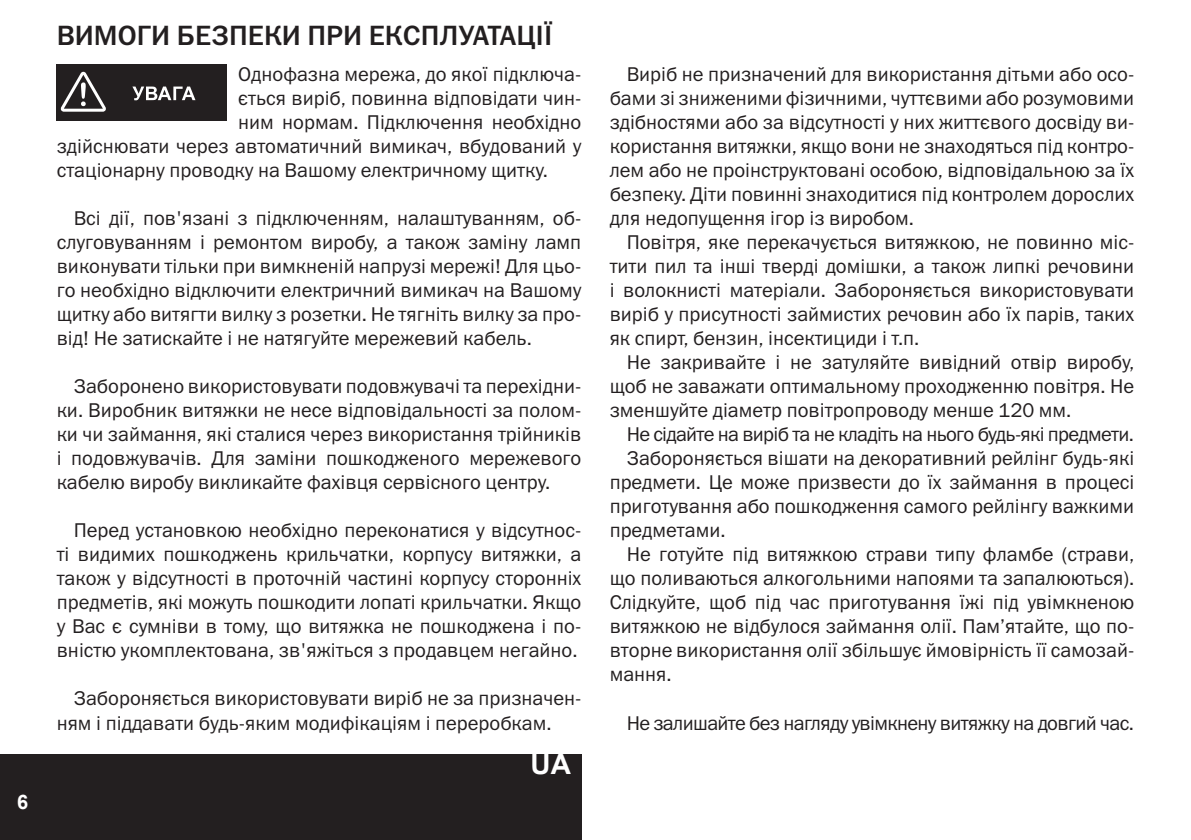
<style>
.page{position:relative;width:1191px;height:840px;background:#fff}
.page>*{position:absolute;margin:0;border:0;box-sizing:border-box;transform-origin:0 0}
.Раздел_Left{font:28px "Franklin Gothic Medium C";color:#231f20}
.t1{font:700 28px "Arial";color:#fff}
.Main_text{font:20px/24px "Franklin Gothic Book C";color:#231f20;text-align:justify}
.Main_text_0{font:20px "Franklin Gothic Book C";color:#231f20}
.Main_text-2{font:20px "Franklin Gothic Book C";letter-spacing:-.035em;color:#231f20}
.Main_text-3{font:20px "Franklin Gothic Book C";letter-spacing:-.03em;color:#231f20}
.t2{font:700 20px "Arial";color:#fff}
</style>
<div class="page">
<div style="left:0;top:754px;width:581px;height:85px;background:#231f20"></div>
<div style="left:57px;top:64px;width:170px;height:57px;background:#231f20"></div>
<svg style="left:132px;top:86px;width:63px;height:14px"></svg>
<svg style="left:61px;top:72px;width:45px;height:40px"></svg>
<p class="t2" style="left:17px;top:788px;width:13px">6</p>
<p class="Раздел_Left" style="left:57px;top:20px;width:497px">ВИМОГИ БЕЗПЕКИ ПРИ ЕКСПЛУАТАЦІЇ</p>
<p class="Main_text_0" style="left:238px;top:63px;width:344px">Однофазна мережа, до якої підключа-</p>
<p class="Main_text_0" style="left:238px;top:87px;width:344px">ється виріб, повинна відповідати чин-</p>
<p class="Main_text_0" style="left:238px;top:111px;width:344px">ним нормам. Підключення необхідно</p>
<p class="Main_text_0" style="left:57px;top:135px;width:526px">здійснювати через автоматичний вимикач, вбудований у</p>
<p class="Main_text_0" style="left:57px;top:159px;width:493px">стаціонарну проводку на Вашому електричному щитку.</p>
<p class="Main_text" style="left:57px;top:206px;width:526px;text-indent:17px">Всі дії, пов'язані з підключенням, налаштуванням, об&shy;слуговуванням і ремонтом виробу, а також заміну ламп виконувати тільки при вимкненій напрузі мережі! Для цьо&shy;го необхідно відключити електричний вимикач на Вашому щитку або витягти вилку з розетки. Не тягніть вилку за про&shy;від! Не затискайте і не натягуйте мережевий кабель.</p>
<p class="Main_text" style="left:57px;top:374px;width:526px;text-indent:17px">Заборонено використовувати подовжувачі та перехідни&shy;ки. Виробник витяжки не несе відповідальності за полом&shy;ки чи займання, які сталися через використання трійників і подовжувачів. Для заміни пошкодженого мережевого кабелю виробу викликайте фахівця сервісного центру.</p>
<p class="Main_text" style="left:57px;top:518px;width:526px;text-indent:17px">Перед установкою необхідно переконатися у відсутнос&shy;ті видимих пошкоджень крильчатки, корпусу витяжки, а також у відсутності в проточній частині корпусу сторонніх предметів, які можуть пошкодити лопаті крильчатки. Якщо у Вас є сумніви в тому, що витяжка не пошкоджена і по&shy;вністю укомплектована, зв'яжіться з продавцем негайно.</p>
<p class="Main_text" style="left:57px;top:686px;width:526px;text-indent:17px">Забороняється використовувати виріб не за призначен&shy;ням і піддавати будь-яким модифікаціям і переробкам.</p>
<h1 class="t1" style="left:530px;top:744px;width:42px">UA</h1>
<p class="Main_text" style="left:609px;top:62px;width:526px;text-indent:17px">Виріб не призначений для використання дітьми або осо&shy;бами зі зниженими фізичними, чуттєвими або розумовими здібностями або за відсутності у них життєвого досвіду ви&shy;користання витяжки, якщо вони не знаходяться під контро&shy;лем або не проінструктовані особою, відповідальною за їх безпеку. Діти повинні знаходитися під контролем дорослих для недопущення ігор із виробом.</p>
<p class="Main_text" style="left:609px;top:230px;width:526px;text-indent:17px">Повітря, яке перекачується витяжкою, не повинно міс&shy;тити пил та інші тверді домішки, а також липкі речовини і волокнисті матеріали. Забороняється використовувати виріб у присутності займистих речовин або їх парів, таких як спирт, бензин, інсектициди і т.п.</p>
<p class="Main_text" style="left:609px;top:350px;width:526px;text-indent:17px">Не закривайте і не затуляйте вивідний отвір виробу, щоб не заважати оптимальному проходженню повітря. Не зменшуйте діаметр повітропроводу менше 120 мм.</p>
<p class="Main_text-2" style="left:626px;top:423px;width:509px">Не сідайте на виріб та не кладіть на нього будь-які предмети.</p>
<p class="Main_text" style="left:609px;top:446px;width:526px;text-indent:17px">Забороняється вішати на декоративний рейлінг будь-які предмети. Це може призвести до їх займання в процесі приготування або пошкодження самого рейлінгу важкими предметами.</p>
<p class="Main_text" style="left:609px;top:542px;width:526px;text-indent:17px">Не готуйте під витяжкою страви типу фламбе (страви, що поливаються алкогольними напоями та запалюються).<br>Слідкуйте, щоб під час приготування їжі під увімкненою витяжкою не відбулося займання олії. Пам’ятайте, що по&shy;вторне використання олії збільшує ймовірність її самозай&shy;мання.</p>
<p class="Main_text-3" style="left:626px;top:711px;width:509px">Не залишайте без нагляду увімкнену витяжку на довгий час.</p>
</div>
